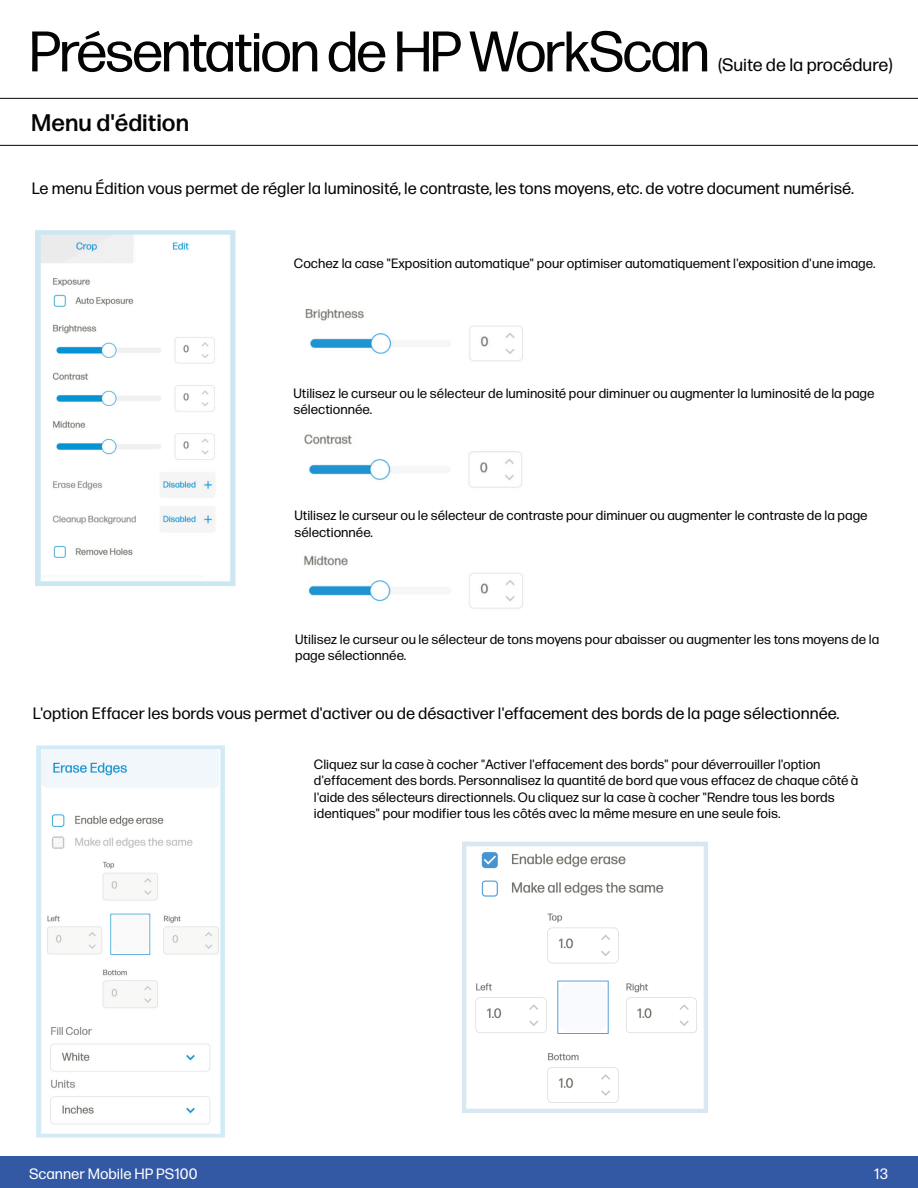
<style>
.page{position:relative;width:918px;height:1188px;background:#fff}
.page>*{position:absolute;margin:0;border:0;box-sizing:border-box;transform-origin:0 0}
.t1{font:57px "Forma DJR Display";color:#040503}
.t2{font:500 24px "Forma DJR Micro";color:#040503}
.t3{font:18px "Forma DJR Micro";color:#040503}
.t4{font:16.5px "Forma DJR Micro";color:#040503}
.t5{font:15px "Forma DJR Micro";color:#fff}
.t6{font:13.5px/16.2px "Forma DJR Micro";color:#040503}
</style>
<div class="page">
<hr style="left:0;top:98px;width:918px;height:1px;background:#040503">
<div style="left:0;top:1157px;width:918px;height:31px;background:#3358a4"></div>
<hr style="left:0;top:145px;width:918px;height:1px;background:#040503">
<img style="left:305px;top:309px;width:218px;height:52px">
<img style="left:304px;top:434px;width:218px;height:54px">
<img style="left:304px;top:555px;width:219px;height:54px">
<img style="left:37px;top:232px;width:197px;height:353px">
<div style="left:28px;top:223px;width:215px;height:371px;border:8px solid #fff"></div>
<img style="left:38px;top:747px;width:185px;height:389px">
<div style="left:29px;top:738px;width:203px;height:407px;border:8px solid #fff"></div>
<img style="left:463px;top:843px;width:244px;height:269px">
<div style="left:454px;top:834px;width:262px;height:287px;border:8px solid #fff"></div>
<h1 class="t1" style="left:30px;top:17px;width:680px">Présentation de HP WorkScan</h1>
<h3 class="t3" style="left:718px;top:54px;width:176px">(Suite de la procédure)</h3>
<h2 class="t2" style="left:31px;top:107px;width:159px">Menu d'édition</h2>
<p class="t4" style="left:32px;top:178px;width:824px">Le menu Édition vous permet de régler la luminosité, le contraste, les tons moyens, etc. de votre document numérisé.</p>
<p class="t6" style="left:294px;top:255px;width:583px">Cochez la case "Exposition automatique" pour optimiser automatiquement l'exposition d'une image.</p>
<p class="t6" style="left:294px;top:385px;width:583px">Utilisez le curseur ou le sélecteur de luminosité pour diminuer ou augmenter la luminosité de la page sélectionnée.</p>
<p class="t6" style="left:294px;top:507px;width:575px">Utilisez le curseur ou le sélecteur de contraste pour diminuer ou augmenter le contraste de la page sélectionnée.</p>
<p class="t6" style="left:295px;top:631px;width:586px">Utilisez le curseur ou le sélecteur de tons moyens pour abaisser ou augmenter les tons moyens de la page sélectionnée.</p>
<p class="t4" style="left:33px;top:703px;width:808px">L'option Effacer les bords vous permet d'activer ou de désactiver l'effacement des bords de la page sélectionnée.</p>
<p class="t6" style="left:314px;top:756px;width:546px">Cliquez sur la case à cocher "Activer l'effacement des bords" pour déverrouiller l'option d'effacement des bords. Personnalisez la quantité de bord que vous effacez de chaque côté à l'aide des sélecteurs directionnels. Ou cliquez sur la case à cocher "Rendre tous les bords identiques" pour modifier tous les côtés avec la même mesure en une seule fois.</p>
<p class="t5" style="left:29px;top:1164px;width:170px">Scanner Mobile HP PS100</p>
<p class="t5" style="left:874px;top:1164px;width:15px">13</p>
</div>
